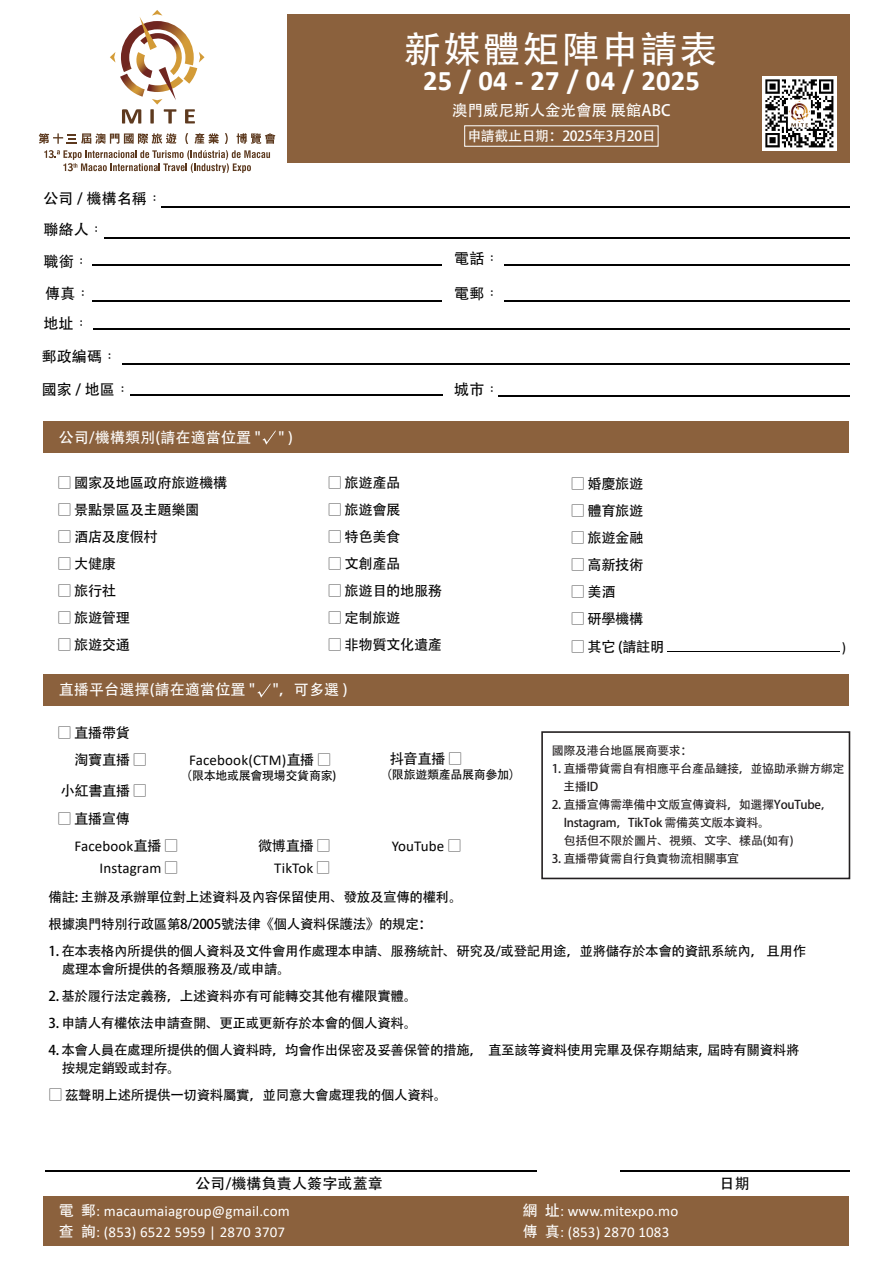
<style>
.page{position:relative;width:893px;height:1263px;background:#fff}
.page>*{position:absolute;margin:0;border:0;box-sizing:border-box;transform-origin:0 0}
.t1{font:37.2px "Adobe Heiti Std";letter-spacing:.06em;color:#fff}
.t2{font:700 28.5px "Calibri";letter-spacing:.01em;color:#fff}
.t3{font:15.45px "Adobe Heiti Std";color:#fff}
.t4{font:15px/21px "Calibri";letter-spacing:.01em;color:#fff}
.t5{font:15px/32px "Adobe Heiti Std";letter-spacing:.01em;color:#030303}
.t6{font:15px "Calibri";letter-spacing:.01em;color:#030303}
.t7{font:15px "Adobe Heiti Std";letter-spacing:.01em;color:#fff}
.t8{font:14.25px/27px "Adobe Heiti Std";letter-spacing:-.025em;color:#030303}
.t9{font:14.25px "Calibri";color:#030303}
.t10{font:13.95px "Adobe Heiti Std";letter-spacing:-.025em;color:#fff}
.t11{font:13.5px/18px "Adobe Heiti Std";letter-spacing:-.025em;color:#030303}
.t12{font:12px/18px "Adobe Heiti Std";letter-spacing:-.025em;color:#231f20}
.t13{font:12px "Adobe Heiti Std";letter-spacing:-.025em;color:#030303}
.s1{font-family:"Adobe Ming Std";font-weight:300}
.s2{font-family:"Adobe Fan Heiti Std";font-weight:700}
.s3{font-family:"Adobe Heiti Std";font-size:14.25px}
.s4{font-family:"Adobe Fan Heiti Std";font-weight:700;font-size:14.25px}
.s5{font-family:"Adobe Heiti Std"}
</style>
<div class="page">
<div style="left:287px;top:14px;width:562px;height:148px;background:#8b613d"></div>
<img style="left:762px;top:76px;width:75px;height:75px">
<div style="left:464px;top:125px;width:195px;height:22px;border:1px solid #fff"></div>
<div style="left:44px;top:422px;width:805px;height:31px;background:#8b613d"></div>
<svg style="left:263px;top:430px;width:13px;height:15px"></svg>
<div style="left:44px;top:674px;width:805px;height:31px;background:#8b613d"></div>
<hr style="left:667px;top:651px;width:173px;height:1px;background:#030303">
<div style="left:44px;top:1196px;width:805px;height:49px;background:#8b613d"></div>
<hr style="left:104px;top:237px;width:745px;height:1px;background:#030303">
<hr style="left:92px;top:264px;width:350px;height:1px;background:#030303">
<hr style="left:504px;top:264px;width:345px;height:1px;background:#030303">
<hr style="left:504px;top:301px;width:345px;height:1px;background:#030303">
<hr style="left:92px;top:301px;width:350px;height:1px;background:#030303">
<hr style="left:93px;top:328px;width:756px;height:1px;background:#030303">
<hr style="left:498px;top:396px;width:351px;height:1px;background:#030303">
<hr style="left:122px;top:364px;width:727px;height:1px;background:#030303">
<hr style="left:130px;top:394px;width:312px;height:2px;background:#030303">
<hr style="left:160px;top:206px;width:689px;height:2px;background:#030303">
<div style="left:541px;top:731px;width:309px;height:148px;border:2px solid #231f20"></div>
<hr style="left:45px;top:1171px;width:492px;height:1px;background:#030303">
<hr style="left:620px;top:1171px;width:229px;height:1px;background:#030303">
<svg style="left:257px;top:684px;width:13px;height:14px"></svg>
<svg style="left:110px;top:10px;width:95px;height:114px"></svg>
<svg style="left:39px;top:133px;width:137px;height:11px"></svg>
<svg style="left:185px;top:133px;width:3px;height:11px"></svg>
<svg style="left:194px;top:133px;width:25px;height:11px"></svg>
<svg style="left:225px;top:133px;width:3px;height:11px"></svg>
<svg style="left:237px;top:133px;width:38px;height:11px"></svg>
<svg style="left:44px;top:150px;width:226px;height:23px"></svg>
<p class="t5" style="left:43px;top:183px;width:120px">公司 / 機構名稱<span class="s1">：</span></p>
<p class="t5" style="left:44px;top:214px;width:62px">聯絡人<span class="s1">：</span>職銜<span class="s1">：</span></p>
<h1 class="t1" style="left:404px;top:27px;width:315px">新媒體矩陣申請表</h1>
<h2 class="t2" style="left:423px;top:61px;width:278px">25 / 04 - 27 / 04 / 2025</h2>
<p class="t3" style="left:452px;top:101px;width:220px">澳門威尼斯人金光會展 展館ABC</p>
<p class="t10" style="left:467px;top:127px;width:190px">申請截止日期：2025年3月20日</p>
<p class="t5" style="left:454px;top:243px;width:47px">電話<span class="s1">：</span></p>
<p class="t5" style="left:45px;top:277px;width:47px">傳真<span class="s1">：</span></p>
<p class="t5" style="left:454px;top:277px;width:47px">電郵<span class="s1">：</span></p>
<p class="t5" style="left:42px;top:308px;width:77px;line-height:32.5px">地址<span class="s1">：<br></span>郵政編碼<span class="s1">：</span></p>
<p class="t5" style="left:42px;top:374px;width:90px">國家 / 地區<span class="s1">：</span></p>
<p class="t5" style="left:454px;top:374px;width:47px">城市<span class="s1">：</span></p>
<p class="t7" style="left:59px;top:428px;width:235px">公司/機構類別(請在適當位置 " " )</p>
<p class="t8" style="left:57px;top:469px;width:171px"><span class="s2">□</span> 國家及地區政府旅遊機構</p>
<p class="t8" style="left:57px;top:496px;width:144px"><span class="s2">□</span> 景點景區及主題樂園</p>
<p class="t8" style="left:57px;top:523px;width:102px"><span class="s2">□</span> 酒店及度假村</p>
<p class="t8" style="left:57px;top:550px;width:60px"><span class="s2">□</span> 大健康</p>
<p class="t8" style="left:57px;top:577px;width:60px"><span class="s2">□</span> 旅行社</p>
<p class="t8" style="left:57px;top:604px;width:74px"><span class="s2">□</span> 旅遊管理</p>
<p class="t8" style="left:57px;top:631px;width:74px"><span class="s2">□</span> 旅遊交通</p>
<p class="t8" style="left:328px;top:469px;width:74px"><span class="s2">□</span> 旅遊產品</p>
<p class="t8" style="left:328px;top:496px;width:74px"><span class="s2">□</span> 旅遊會展</p>
<p class="t8" style="left:328px;top:523px;width:74px"><span class="s2">□</span> 特色美食</p>
<p class="t8" style="left:328px;top:550px;width:74px"><span class="s2">□</span> 文創產品</p>
<p class="t8" style="left:328px;top:577px;width:116px"><span class="s2">□</span> 旅遊目的地服務</p>
<p class="t8" style="left:328px;top:604px;width:74px"><span class="s2">□</span> 定制旅遊</p>
<p class="t8" style="left:328px;top:632px;width:116px"><span class="s2">□</span> 非物質文化遺產</p>
<p class="t7" style="left:59px;top:681px;width:290px">直播平台選擇(請在適當位置 " "，可多選 )</p>
<p class="t8" style="left:571px;top:470px;width:74px"><span class="s2">□</span> 婚慶旅遊</p>
<p class="t8" style="left:571px;top:497px;width:74px"><span class="s2">□</span> 體育旅遊</p>
<p class="t8" style="left:571px;top:524px;width:74px"><span class="s2">□</span> 旅遊金融</p>
<p class="t8" style="left:571px;top:551px;width:74px"><span class="s2">□</span> 高新技術</p>
<p class="t8" style="left:571px;top:578px;width:46px"><span class="s2">□</span> 美酒</p>
<p class="t8" style="left:571px;top:605px;width:74px"><span class="s2">□</span> 研學機構</p>
<p class="t8" style="left:571px;top:634px;width:95px"><span class="s2">□</span> 其它 <span class="s2">(</span>請註明</p>
<p class="t9" style="left:842px;top:637px;width:6px">)</p>
<p class="t8" style="left:74px;top:719px;width:74px;text-indent:-17px"><span class="s2">□</span> 直播帶貨淘寶直播 <span class="s2">□</span></p>
<p class="t8" style="left:61px;top:777px;width:88px">小紅書直播 <span class="s2">□</span></p>
<p class="t12" style="left:552px;top:742px;width:142px">國際及港台地區展商要求：</p>
<p class="t12" style="left:563px;top:760px;width:283px;text-indent:-11px">1. 直播帶貨需自有相應平台產品鏈接，並協助承辦方綁定主播ID</p>
<p class="t12" style="left:564px;top:796px;width:270px;text-indent:-12px">2. 直播宣傳需準備中文版宣傳資料，如選擇YouTube，<br>Instagram，TikTok 需備英文版本資料。<br>包括但不限於圖片、視頻、文字、樣品(如有)</p>
<p class="t12" style="left:552px;top:850px;width:189px">3. 直播帶貨需自行負責物流相關事宜</p>
<p class="t8" style="left:390px;top:746px;width:74px">抖音直播 <span class="s2">□</span></p>
<p class="t13" style="left:380px;top:768px;width:142px">（限旅遊類產品展商參加）</p>
<p class="t6" style="left:189px;top:750px;width:144px">Facebook(CTM)<span class="s3">直播</span> <span class="s4">□</span></p>
<p class="t13" style="left:180px;top:769px;width:157px">（限本地或展會現場交貨商家)</p>
<p class="t8" style="left:57px;top:805px;width:74px"><span class="s2">□</span> 直播宣傳</p>
<p class="t6" style="left:74px;top:835px;width:106px">Facebook<span class="s3">直播</span> <span class="s4">□</span></p>
<p class="t8" style="left:258px;top:832px;width:74px">微博直播 <span class="s2">□</span></p>
<p class="t6" style="left:392px;top:835px;width:71px">YouTube <span class="s4">□</span></p>
<p class="t6" style="left:100px;top:857px;width:80px">Instagram <span class="s4">□</span></p>
<p class="t6" style="left:274px;top:857px;width:58px">TikTok <span class="s4">□</span></p>
<p class="t11" style="left:49px;top:884px;width:416px;line-height:27px">備註: 主辦及承辦單位對上述資料及內容保留使用、發放及宣傳的權利。根據澳門特別行政區第8/2005號法律《個人資料保護法》的規定：</p>
<p class="t11" style="left:62px;top:942px;width:746px;text-indent:-13px">1. 在本表格內所提供的個人資料及文件會用作處理本申請、服務統計、研究及/或登記用途，並將儲存於本會的資訊系統內， 且用作處理本會所提供的各類服務及/或申請。</p>
<p class="t11" style="left:49px;top:987px;width:370px">2. 基於履行法定義務，上述資料亦有可能轉交其他有權限實體。</p>
<p class="t11" style="left:49px;top:1014px;width:370px">3. 申請人有權依法申請查開、更正或更新存於本會的個人資料。</p>
<p class="t11" style="left:62px;top:1041px;width:739px;text-indent:-13px">4. 本會人員在處理所提供的個人資料時，均會作出保密及妥善保管的措施， 直至該等資料使用完畢及保存期結束, 屆時有關資料將按規定銷毀或封存。</p>
<p class="t11" style="left:49px;top:1086px;width:400px"><span class="s4">□</span> 茲聲明上述所提供一切資料屬實，並同意大會處理我的個人資料。</p>
<p class="t5" style="left:195px;top:1168px;width:189px">公司/機構負責人簽字或蓋章</p>
<p class="t5" style="left:720px;top:1168px;width:32px">日期</p>
<p class="t4" style="left:59px;top:1200px;width:232px"><span class="s5">電 郵</span>: macaumaiagroup@gmail.com<span class="s5">查 詢</span>: (853) 6522 5959 | 2870 3707</p>
<p class="t4" style="left:523px;top:1200px;width:157px"><span class="s5">網 址</span>: www.mitexpo.mo<span class="s5">傳 真</span>: (853) 2870 1083</p>
</div>
